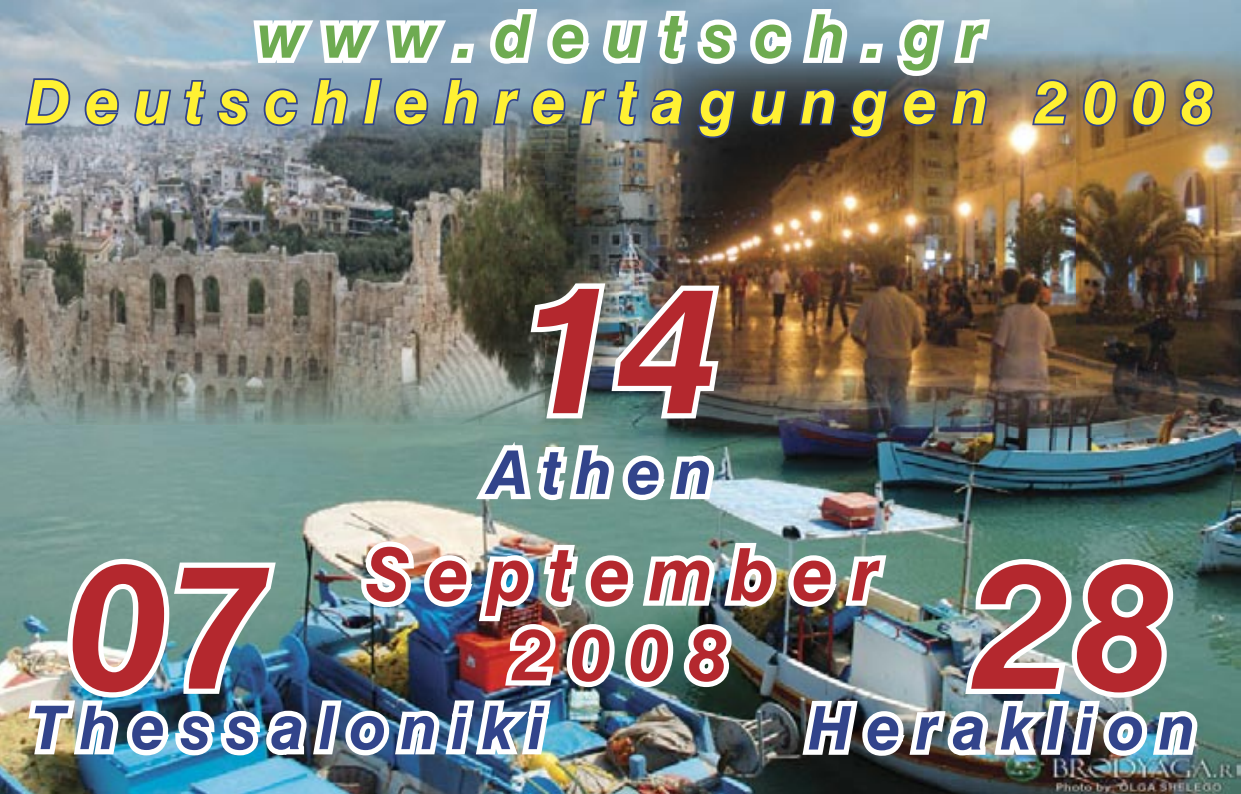
<style>
.page{position:relative;width:1241px;height:794px;background:#fff}
.page>*{position:absolute;margin:0;border:0;box-sizing:border-box;transform-origin:0 0}
.t1{font:italic 175px "UB Helvetica Bold";color:#b4282e}
.t2{font:italic 71.75px/79.8px "UB Helvetica Bold";letter-spacing:.24em;color:#b4282e;text-align:center}
.t3{font:italic 59.5px "UB Helvetica Bold";letter-spacing:.24em;color:#32448b}
.t4{font:italic 59.5px "UB Helvetica Bold";letter-spacing:.24em;color:#fff133}
.t5{font:italic 59.5px "UB Helvetica Bold";letter-spacing:.34em;color:#6eab51}
</style>
<div class="page">
<img style="left:0;top:0;width:1240px;height:794px">
<img style="left:0;top:98px;width:618px;height:327px">
<img style="left:639px;top:51px;width:601px;height:387px">
<svg style="left:23px;top:76px;width:49px;height:51px;background:#7f90b0"></svg>
<svg style="left:83px;top:87px;width:38px;height:41px;background:#7788ac"></svg>
<svg style="left:133px;top:87px;width:40px;height:65px;background:#8190aa"></svg>
<svg style="left:182px;top:78px;width:26px;height:51px"></svg>
<svg style="left:1030px;top:77px;width:39px;height:50px;background:#74696e"></svg>
<svg style="left:1080px;top:78px;width:38px;height:50px;background:#6f6262"></svg>
<svg style="left:1129px;top:78px;width:38px;height:50px;background:#675e62"></svg>
<svg style="left:1177px;top:78px;width:39px;height:67px;background:#7d6d64"></svg>
<img style="left:467px;top:274px;width:258px;height:235px">
<img style="left:22px;top:529px;width:1182px;height:265px">
<img style="left:215px;top:0;width:781px;height:167px">
<p class="t5" style="left:258px;top:1px;width:726px">www.deutsch.gr</p>
<p class="t4" style="left:27px;top:67px;width:1189px">Deutschlehrertagungen 2008</p>
<h1 class="t1" style="left:517px;top:248px;width:203px">14</h1>
<h1 class="t1" style="left:68px;top:523px;width:203px">07</h1>
<p class="t3" style="left:489px;top:437px;width:225px">Athen</p>
<p class="t2" style="left:365px;top:535px;width:515px">September<br>2008</p>
<h1 class="t1" style="left:971px;top:523px;width:203px">28</h1>
<p class="t3" style="left:32px;top:693px;width:514px">Thessaloniki</p>
<p class="t3" style="left:808px;top:693px;width:389px">Heraklion</p>
</div>
